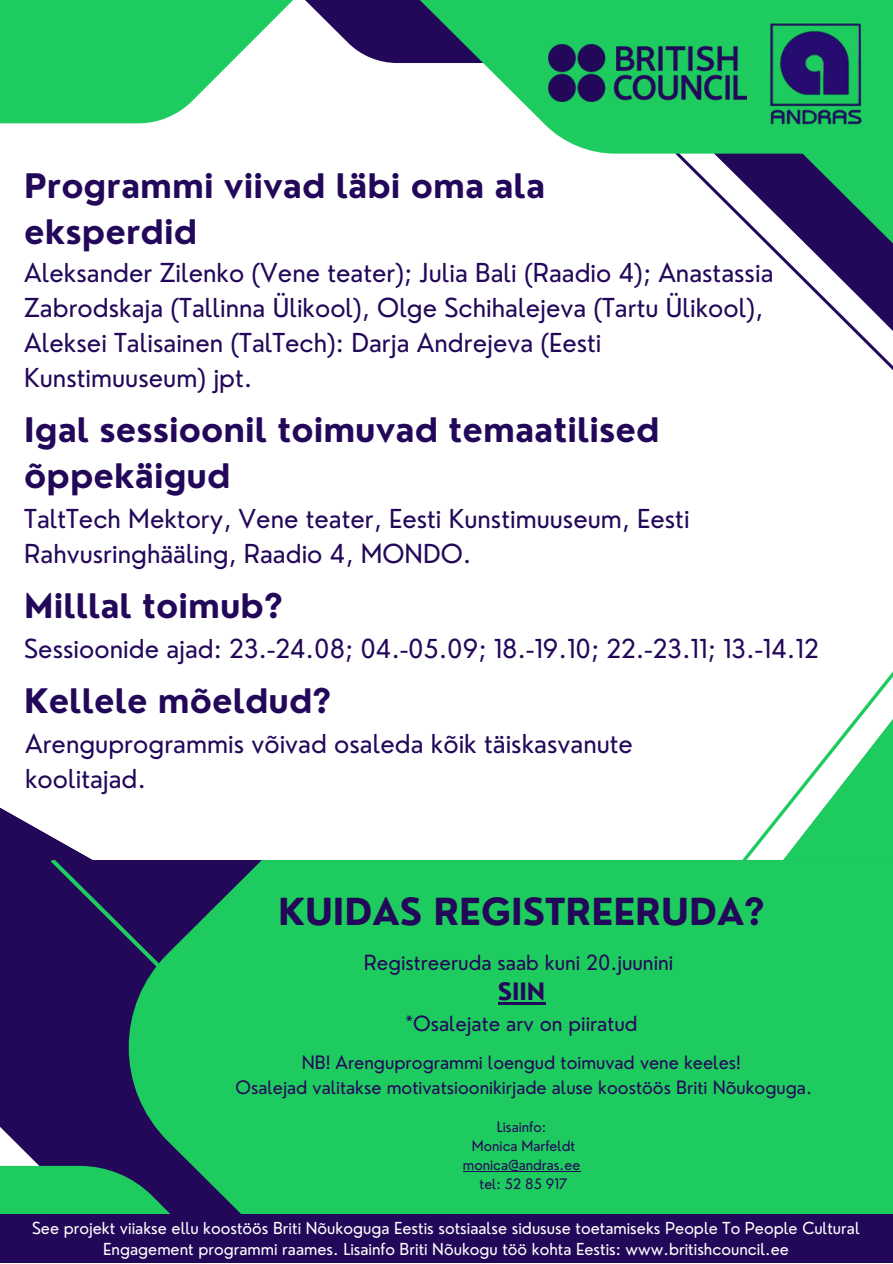
<style>
.page{position:relative;width:893px;height:1264px;background:#fff}
.page>*{position:absolute;margin:0;border:0;box-sizing:border-box;transform-origin:0 0}
.t1{font:700 36.3px "Nourd";color:#23085a}
.t2{font:700 33px/46px "Nourd";color:#23085a}
.t3{font:25.5px/34.8px "Nourd";color:#23085a}
.t4{font:700 23.4px "Nourd";color:#23085a}
.t5{font:20.4px "Nourd";color:#23085a}
.t6{font:18px "Nourd";color:#23085a}
.t7{font:16.05px/21.5px "Nourd";color:#fff;text-align:center}
.t8{font:13.95px "Nourd";color:#23085a}
</style>
<div class="page">
<svg style="left:768px;top:246px;width:124px;height:123px"></svg>
<svg style="left:321px;top:0;width:305px;height:154px"></svg>
<svg style="left:0;top:0;width:321px;height:123px"></svg>
<svg style="left:626px;top:0;width:266px;height:246px;fill:#1ecb5e"></svg>
<img style="left:549px;top:44px;width:197px;height:57px">
<img style="left:767px;top:73px;width:98px;height:54px">
<svg style="left:742px;top:672px;width:150px;height:188px"></svg>
<svg style="left:0;top:807px;width:93px;height:53px"></svg>
<div style="left:0;top:860px;width:51px;height:305px;background:#23085a"></div>
<div style="left:367px;top:860px;width:525px;height:354px;background:#1ecb5e"></div>
<svg style="left:51px;top:860px;width:316px;height:354px;background:#1f855c"></svg>
<svg style="left:0;top:1165px;width:324px;height:49px;background:#1f9c5d"></svg>
<div style="left:733px;top:991px;width:159px;height:223px;background:#1ecb5e"></div>
<hr style="left:497px;top:1002px;width:48px;height:2px;background:#23085a">
<hr style="left:463px;top:1170px;width:117px;height:1px;background:#23085a">
<svg style="left:755px;top:0;width:137px;height:73px;background:#1f9a61"></svg>
<div style="left:0;top:1214px;width:892px;height:48px;background:#23085a"></div>
<p class="t2" style="left:24px;top:162px;width:522px">Programmi viivad läbi oma ala eksperdid</p>
<p class="t3" style="left:24px;top:255px;width:750px">Aleksander Zilenko (Vene teater); Julia Bali (Raadio 4); Anastassia Zabrodskaja (Tallinna Ülikool), Olge Schihalejeva (Tartu Ülikool), Aleksei Talisainen (TalTech): Darja Andrejeva (Eesti Kunstimuuseum) jpt.</p>
<p class="t2" style="left:24px;top:406px;width:636px">Igal sessioonil toimuvad temaatilised õppekäigud</p>
<p class="t3" style="left:24px;top:501px;width:666px">TaltTech Mektory, Vene teater, Eesti Kunstimuuseum, Eesti<br>Rahvusringhääling, Raadio 4, MONDO.</p>
<p class="t2" style="left:24px;top:582px;width:260px">Milllal toimub?</p>
<p class="t3" style="left:24px;top:631px;width:796px">Sessioonide ajad: 23.-24.08; 04.-05.09; 18.-19.10; 22.-23.11; 13.-14.12</p>
<p class="t2" style="left:24px;top:677px;width:308px">Kellele mõeldud?</p>
<p class="t3" style="left:25px;top:726px;width:609px">Arenguprogrammis võivad osaleda kõik täiskasvanute koolitajad.</p>
<p class="t1" style="left:278px;top:888px;width:488px">KUIDAS REGISTREERUDA?</p>
<p class="t5" style="left:364px;top:949px;width:311px">Registreeruda saab kuni 20.juunini</p>
<p class="t4" style="left:497px;top:976px;width:49px">SIIN</p>
<p class="t5" style="left:405px;top:1010px;width:234px">*Osalejate arv on piiratud</p>
<p class="t6" style="left:302px;top:1050px;width:441px">NB! Arenguprogrammi loengud toimuvad vene keeles!</p>
<p class="t6" style="left:235px;top:1075px;width:578px">Osalejad valitakse motivatsioonikirjade aluse koostöös Briti Nõukoguga.</p>
<p class="t8" style="left:497px;top:1118px;width:51px">Lisainfo:</p>
<p class="t8" style="left:472px;top:1137px;width:105px">Monica Marfeldt</p>
<p class="t8" style="left:463px;top:1156px;width:119px">monica@andras.ee</p>
<p class="t8" style="left:479px;top:1174px;width:89px">tel: 52 85 917</p>
<p class="t7" style="left:32px;top:1216px;width:829px">See projekt viiakse ellu koostöös Briti Nõukoguga Eestis sotsiaalse sidususe toetamiseks People To People Cultural<br>Engagement programmi raames. Lisainfo Briti Nõukogu töö kohta Eestis: www.britishcouncil.ee</p>
</div>
